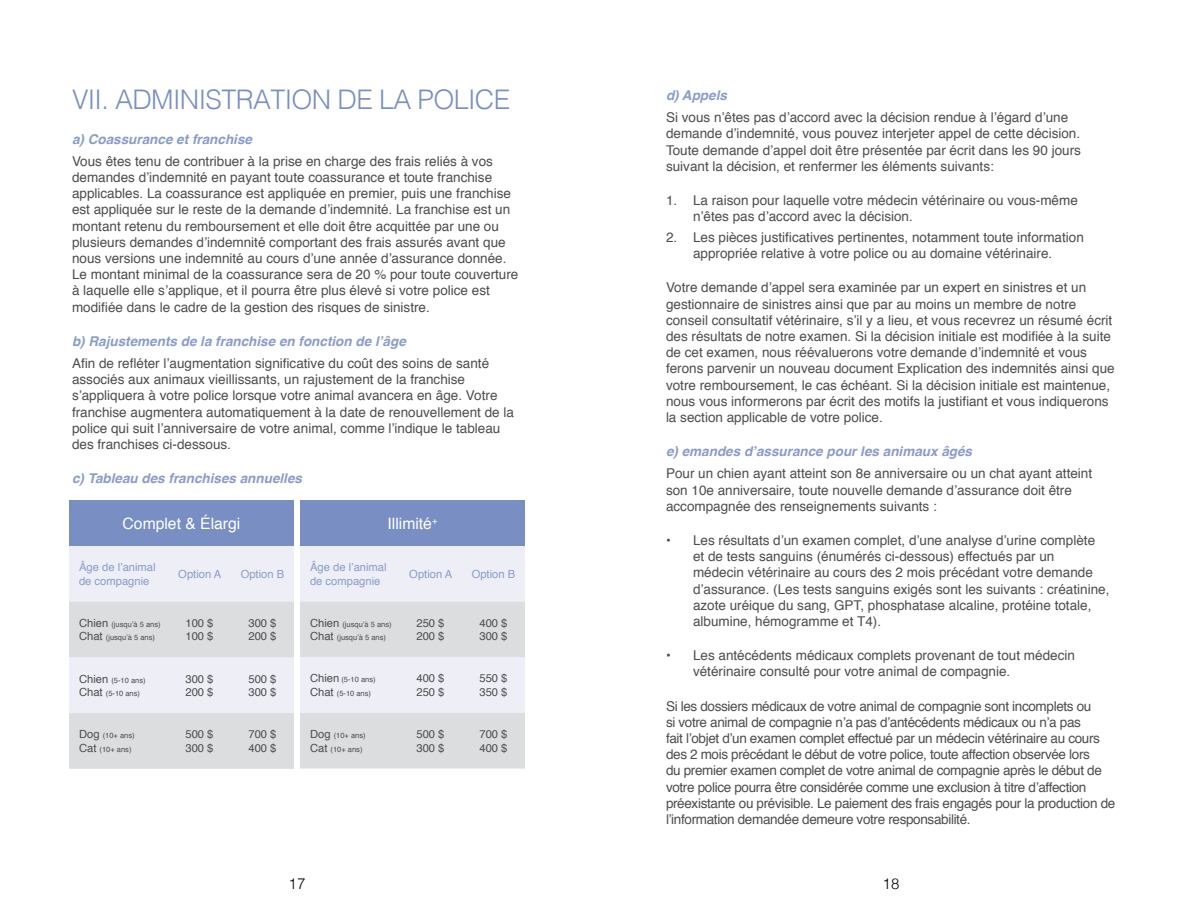
<style>
.page{position:relative;width:1188px;height:918px;background:#fff}
.page>*{position:absolute;margin:0;border:0;box-sizing:border-box;transform-origin:0 0}
.t1{font:300 27px "Helvetica";letter-spacing:-.025em;color:#798fc3}
.t2{font:15.75px "Helvetica";color:#fff}
.t3{font:300 15px "Helvetica";color:#000}
.t4{font:13.5px/16.2px "Helvetica";color:#4d4d4f}
.t5{font:13.5px/16.2px "Helvetica";letter-spacing:-.025em;color:#4d4d4f}
.t6{font:italic 700 13.5px "Helvetica";color:#8a9cca}
.t7{font:11.25px/13.5px "Helvetica";color:#4d4d4f}
.t8{font:11.25px/13.5px "Helvetica";color:#8a9cca}
.t9{font:7.5px/13.5px "Helvetica";color:#4d4d4f}
.s1{font-size:11.25px}
</style>
<div class="page">
<div style="left:69px;top:501px;width:225px;height:45px;background:#798fc3"></div>
<svg style="left:69px;top:546px;width:225px;height:223px;background:#e5e6ea"></svg>
<div style="left:300px;top:501px;width:225px;height:45px;background:#798fc3"></div>
<svg style="left:300px;top:546px;width:225px;height:223px;background:#e5e6ea"></svg>
<h1 class="t1" style="left:72px;top:77px;width:440px">VII. ADMINISTRATION DE LA POLICE</h1>
<p class="t6" style="left:72px;top:128px;width:182px">a) Coassurance et franchise</p>
<p class="t4" style="left:72px;top:153px;width:448px">Vous êtes tenu de contribuer à la prise en charge des frais reliés à vos demandes d’indemnité en payant toute coassurance et toute franchise applicables. La coassurance est appliquée en premier, puis une franchise est appliquée sur le reste de la demande d’indemnité. La franchise est un montant retenu du remboursement et elle doit être acquittée par une ou plusieurs demandes d’indemnité comportant des frais assurés avant que nous versions une indemnité au cours d’une année d’assurance donnée.<br>Le montant minimal de la coassurance sera de 20 % pour toute couverture à laquelle elle s’applique, et il pourra être plus élevé si votre police est modifiée dans le cadre de la gestion des risques de sinistre.</p>
<p class="t6" style="left:72px;top:330px;width:335px">b) Rajustements de la franchise en fonction de l’âge</p>
<p class="t4" style="left:72px;top:356px;width:443px">Afin de refléter l’augmentation significative du coût des soins de santé associés aux animaux vieillissants, un rajustement de la franchise s’appliquera à votre police lorsque votre animal avancera en âge. Votre franchise augmentera automatiquement à la date de renouvellement de la police qui suit l’anniversaire de votre animal, comme l’indique le tableau des franchises ci-dessous.</p>
<p class="t6" style="left:72px;top:467px;width:232px">c) Tableau des franchises annuelles</p>
<p class="t2" style="left:123px;top:512px;width:119px">Complet &amp; Élargi</p>
<p class="t8" style="left:79px;top:561px;width:78px">Âge de l’animal de compagnie</p>
<p class="t8" style="left:178px;top:568px;width:44px">Option A</p>
<p class="t8" style="left:241px;top:568px;width:45px">Option B</p>
<p class="t9" style="left:79px;top:618px;width:83px"><span class="s1">Chien</span> (jusqu’à 5 ans)<br><span class="s1">Chat</span> (jusqu’à 5 ans)</p>
<p class="t7" style="left:185px;top:617px;width:30px">100 $<br>100 $</p>
<p class="t7" style="left:248px;top:617px;width:30px">300 $<br>200 $</p>
<p class="t9" style="left:79px;top:674px;width:68px"><span class="s1">Chien</span> (5-10 ans)<br><span class="s1">Chat</span> (5-10 ans)</p>
<p class="t7" style="left:185px;top:672px;width:30px">300 $<br>200 $</p>
<p class="t7" style="left:248px;top:672px;width:30px">500 $<br>300 $</p>
<p class="t9" style="left:79px;top:729px;width:57px"><span class="s1">Dog</span> (10+ ans)<br><span class="s1">Cat</span> (10+ ans)</p>
<p class="t7" style="left:185px;top:728px;width:30px">500 $<br>300 $</p>
<p class="t7" style="left:248px;top:728px;width:30px">700 $<br>400 $</p>
<p class="t2" style="left:388px;top:512px;width:51px">Illimité<sup>+</sup></p>
<p class="t8" style="left:310px;top:561px;width:78px">Âge de l’animal de compagnie</p>
<p class="t8" style="left:409px;top:568px;width:44px">Option A</p>
<p class="t8" style="left:472px;top:568px;width:45px">Option B</p>
<p class="t9" style="left:310px;top:618px;width:83px"><span class="s1">Chien</span> (jusqu’à 5 ans)<br><span class="s1">Chat</span> (jusqu’à 5 ans)</p>
<p class="t7" style="left:416px;top:616px;width:30px">250 $<br>200 $</p>
<p class="t7" style="left:479px;top:616px;width:30px">400 $<br>300 $</p>
<p class="t9" style="left:310px;top:673px;width:67px"><span class="s1">Chien</span> (5-10 ans)<br><span class="s1">Chat</span> (5-10 ans)</p>
<p class="t7" style="left:416px;top:672px;width:30px">400 $<br>250 $</p>
<p class="t7" style="left:479px;top:672px;width:30px">550 $<br>350 $</p>
<p class="t9" style="left:310px;top:729px;width:57px"><span class="s1">Dog</span> (10+ ans)<br><span class="s1">Cat</span> (10+ ans)</p>
<p class="t7" style="left:416px;top:728px;width:30px">500 $<br>300 $</p>
<p class="t7" style="left:479px;top:728px;width:30px">700 $<br>400 $</p>
<p class="t6" style="left:666px;top:84px;width:63px">d) Appels</p>
<p class="t4" style="left:666px;top:110px;width:416px">Si vous n’êtes pas d’accord avec la décision rendue à l’égard d’une demande d’indemnité, vous pouvez interjeter appel de cette décision.<br>Toute demande d’appel doit être présentée par écrit dans les 90 jours suivant la décision, et renfermer les éléments suivants:</p>
<p class="t4" style="left:693px;top:193px;width:386px;text-indent:-27px">1. La raison pour laquelle votre médecin vétérinaire ou vous-même n’êtes pas d’accord avec la décision.</p>
<p class="t4" style="left:666px;top:230px;width:419px;text-align:center">2. Les pièces justificatives pertinentes, notamment toute information appropriée relative à votre police ou au domaine vétérinaire.</p>
<p class="t4" style="left:666px;top:280px;width:450px">Votre demande d’appel sera examinée par un expert en sinistres et un gestionnaire de sinistres ainsi que par au moins un membre de notre conseil consultatif vétérinaire, s’il y a lieu, et vous recevrez un résumé écrit des résultats de notre examen. Si la décision initiale est modifiée à la suite de cet examen, nous réévaluerons votre demande d’indemnité et vous ferons parvenir un nouveau document Explication des indemnités ainsi que votre remboursement, le cas échéant. Si la décision initiale est maintenue, nous vous informerons par écrit des motifs la justifiant et vous indiquerons la section applicable de votre police.</p>
<p class="t6" style="left:666px;top:440px;width:308px">e) emandes d’assurance pour les animaux âgés</p>
<p class="t4" style="left:666px;top:466px;width:428px">Pour un chien ayant atteint son 8e anniversaire ou un chat ayant atteint son 10e anniversaire, toute nouvelle demande d’assurance doit être accompagnée des renseignements suivants :</p>
<p class="t4" style="left:693px;top:533px;width:418px;text-indent:-27px">• Les résultats d’un examen complet, d’une analyse d’urine complète et de tests sanguins (énumérés ci-dessous) effectués par un<br>médecin vétérinaire au cours des 2 mois précédant votre demande d’assurance. (Les tests sanguins exigés sont les suivants : créatinine, azote uréique du sang, GPT, phosphatase alcaline, protéine totale, albumine, hémogramme et T4).</p>
<p class="t4" style="left:693px;top:648px;width:383px;text-indent:-27px">• Les antécédents médicaux complets provenant de tout médecin vétérinaire consulté pour votre animal de compagnie.</p>
<p class="t5" style="left:666px;top:698px;width:451px">Si les dossiers médicaux de votre animal de compagnie sont incomplets ou<br>si votre animal de compagnie n’a pas d’antécédents médicaux ou n’a pas<br>fait l’objet d’un examen complet effectué par un médecin vétérinaire au cours des 2 mois précédant le début de votre police, toute affection observée lors<br>du premier examen complet de votre animal de compagnie après le début de votre police pourra être considérée comme une exclusion à titre d’affection préexistante ou prévisible. Le paiement des frais engagés pour la production de l’information demandée demeure votre responsabilité.</p>
<p class="t3" style="left:289px;top:871px;width:18px">17</p>
<p class="t3" style="left:883px;top:871px;width:18px">18</p>
</div>
